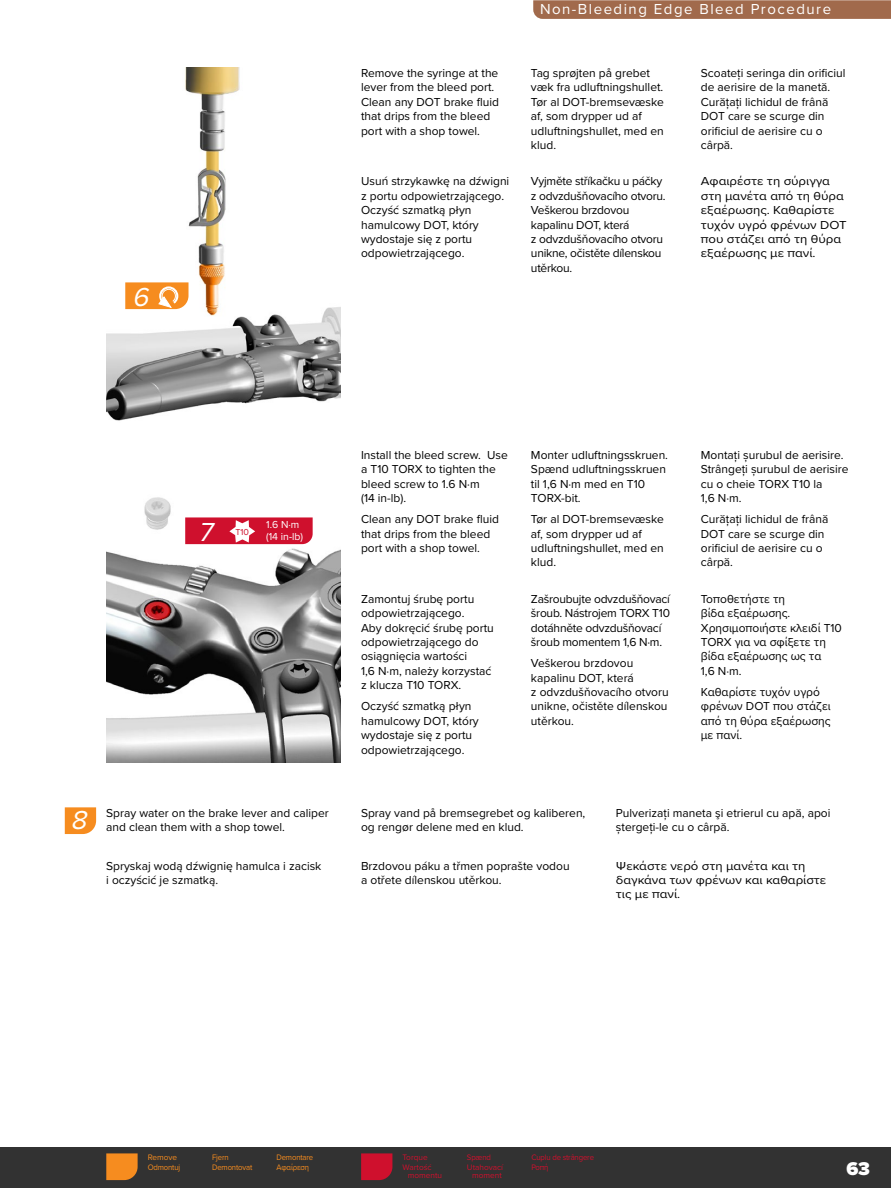
<style>
.page{position:relative;width:891px;height:1188px;background:#fff}
.page>*{position:absolute;margin:0;border:0;box-sizing:border-box;transform-origin:0 0}
.User_Manual_Number_Flag{font:italic 27px "Proxima Nova";color:#fff}
.t1{font:900 19.2px "Proxima Nova";color:#fff}
.t2{font:15px "Proxima Nova";letter-spacing:.1em;color:#fff}
.User_Manual_Text_-_Normal{font:12px/14.4px "Proxima Nova";color:#000}
.User_Manual_Text_-_Normal-2{font:12px/14.4px "Proxima Nova";letter-spacing:-.02em;color:#000}
.GreekBody{font:12px/14.4px "Proxima Nova";color:#000;scale:1.1 1}
.GreekBody-2{font:12px/14.4px "Proxima Nova";color:#000}
.User_Manual_Number_Flag_-_Torque{font:10.5px "Proxima Nova";color:#fff}
.t3{font:9px "Proxima Nova";color:#cf102d}
.t4{font:8.25px "Proxima Nova";letter-spacing:-.02em;color:#f68c1f;scale:.94 1}
.t5{font:8.25px/8.2px "Proxima Nova";color:#cf102d}
.t6{font:8.25px "Proxima Nova";letter-spacing:-.02em;color:#cf102d;scale:.94 1}
.t7{font:8.25px "Proxima Nova";color:#cf102d;scale:.94 1}
.t8{font:8.25px "Proxima Nova";letter-spacing:-.02em;color:#f68c1f}
</style>
<div class="page">
<div style="left:0;top:1148px;width:891px;height:40px;background:#323232"></div>
<svg style="left:533px;top:0;width:358px;height:19px;background:#a36d50"></svg>
<svg style="left:65px;top:807px;width:31px;height:27px"></svg>
<svg style="left:106px;top:1153px;width:32px;height:27px"></svg>
<svg style="left:361px;top:1153px;width:31px;height:27px"></svg>
<img style="left:106px;top:68px;width:235px;height:353px">
<svg style="left:125px;top:282px;width:64px;height:27px;background:#f79d40"></svg>
<img style="left:106px;top:497px;width:235px;height:265px">
<svg style="left:185px;top:517px;width:128px;height:27px;background:#d42c45"></svg>
<p class="User_Manual_Number_Flag" style="left:132px;top:277px;width:26px">6</p>
<p class="t2" style="left:540px;top:-3px;width:293px">Non-Bleeding Edge Bleed Procedure</p>
<p class="User_Manual_Text_-_Normal" style="left:361px;top:65px;width:139px">Remove the syringe at the lever from the bleed port.<br>Clean any DOT brake fluid that drips from the bleed port with a shop towel.</p>
<p class="User_Manual_Text_-_Normal" style="left:531px;top:65px;width:134px">Tag sprøjten på grebet væk fra udluftningshullet.<br>Tør al DOT-bremsevæske af, som drypper ud af udluftningshullet, med en klud.</p>
<p class="User_Manual_Text_-_Normal" style="left:701px;top:65px;width:146px">Scoateți seringa din orificiul de aerisire de la manetă.<br>Curățați lichidul de frână<br>DOT care se scurge din orificiul de aerisire cu o cârpă.</p>
<p class="User_Manual_Text_-_Normal" style="left:361px;top:174px;width:150px">Usuń strzykawkę na dźwigni z portu odpowietrzającego.<br>Oczyść szmatką płyn hamulcowy DOT, który wydostaje się z portu odpowietrzającego.</p>
<p class="User_Manual_Text_-_Normal-2" style="left:531px;top:174px;width:136px">Vyjměte stříkačku u páčky z odvzdušňovacího otvoru.<br>Veškerou brzdovou kapalinu DOT, která<br>z odvzdušňovacího otvoru unikne, očistěte dílenskou utěrkou.</p>
<p class="GreekBody" style="left:701px;top:174px;width:134px">Αφαιρέστε τη σύριγγα στη μανέτα από τη θύρα εξαέρωσης. Καθαρίστε τυχόν υγρό φρένων DOT που στάζει από τη θύρα εξαέρωσης με πανί.</p>
<p class="User_Manual_Number_Flag" style="left:198px;top:512px;width:23px">7</p>
<p class="t3" style="left:235px;top:525px;width:15px">T10</p>
<p class="User_Manual_Number_Flag_-_Torque" style="left:266px;top:517px;width:35px">1.6 N·m</p>
<p class="User_Manual_Number_Flag_-_Torque" style="left:266px;top:529px;width:39px">(14 in-lb)</p>
<p class="User_Manual_Text_-_Normal" style="left:361px;top:447px;width:148px">Install the bleed screw. Use a T10 TORX to tighten the bleed screw to 1.6 N·m<br>(14 in-lb).</p>
<p class="User_Manual_Text_-_Normal" style="left:361px;top:511px;width:139px">Clean any DOT brake fluid that drips from the bleed port with a shop towel.</p>
<p class="User_Manual_Text_-_Normal" style="left:361px;top:591px;width:134px">Zamontuj śrubę portu odpowietrzającego.<br>Aby dokręcić śrubę portu odpowietrzającego do osiągnięcia wartości<br>1,6 N·m, należy korzystać z klucza T10 TORX.</p>
<p class="User_Manual_Text_-_Normal" style="left:361px;top:699px;width:119px">Oczyść szmatką płyn hamulcowy DOT, który wydostaje się z portu odpowietrzającego.</p>
<p class="User_Manual_Text_-_Normal" style="left:531px;top:447px;width:139px">Monter udluftningsskruen.<br>Spænd udluftningsskruen til 1,6 N·m med en T10<br>TORX-bit.</p>
<p class="User_Manual_Text_-_Normal" style="left:531px;top:511px;width:134px">Tør al DOT-bremsevæske af, som drypper ud af udluftningshullet, med en klud.</p>
<p class="User_Manual_Text_-_Normal-2" style="left:531px;top:591px;width:141px">Zašroubujte odvzdušňovací šroub. Nástrojem TORX T10 dotáhněte odvzdušňovací šroub momentem 1,6 N·m.</p>
<p class="User_Manual_Text_-_Normal" style="left:531px;top:655px;width:139px">Veškerou brzdovou kapalinu DOT, která<br>z odvzdušňovacího otvoru unikne, očistěte dílenskou utěrkou.</p>
<p class="User_Manual_Text_-_Normal" style="left:701px;top:447px;width:149px">Montați șurubul de aerisire.<br>Strângeți șurubul de aerisire cu o cheie TORX T10 la<br>1,6 N·m.</p>
<p class="User_Manual_Text_-_Normal" style="left:701px;top:511px;width:129px">Curățați lichidul de frână<br>DOT care se scurge din orificiul de aerisire cu o cârpă.</p>
<p class="User_Manual_Text_-_Normal" style="left:701px;top:591px;width:143px">Τοποθετήστε τη<br>βίδα εξαέρωσης.<br>Χρησιμοποιήστε κλειδί T10<br>TORX για να σφίξετε τη βίδα εξαέρωσης ως τα<br>1,6 N·m.</p>
<p class="User_Manual_Text_-_Normal" style="left:701px;top:684px;width:131px">Καθαρίστε τυχόν υγρό φρένων DOT που στάζει από τη θύρα εξαέρωσης με πανί.</p>
<p class="User_Manual_Number_Flag" style="left:71px;top:800px;width:25px">8</p>
<p class="User_Manual_Text_-_Normal" style="left:106px;top:805px;width:224px">Spray water on the brake lever and caliper and clean them with a shop towel.</p>
<p class="User_Manual_Text_-_Normal" style="left:361px;top:805px;width:226px">Spray vand på bremsegrebet og kaliberen, og rengør delene med en klud.</p>
<p class="GreekBody-2" style="left:616px;top:805px;width:216px">Pulverizați maneta şi etrierul cu apă, apoi ștergeți-le cu o cârpă.</p>
<p class="User_Manual_Text_-_Normal" style="left:106px;top:858px;width:217px">Spryskaj wodą dźwignię hamulca i zacisk i oczyścić je szmatką.</p>
<p class="User_Manual_Text_-_Normal" style="left:361px;top:858px;width:210px">Brzdovou páku a třmen poprašte vodou a otřete dílenskou utěrkou.</p>
<p class="GreekBody" style="left:616px;top:858px;width:193px">Ψεκάστε νερό στη μανέτα και τη δαγκάνα των φρένων και καθαρίστε τις με πανί.</p>
<p class="t8" style="left:148px;top:1151px;width:31px">Remove</p>
<p class="t4" style="left:212px;top:1151px;width:19px">Fjern</p>
<p class="t4" style="left:277px;top:1151px;width:41px">Demontare</p>
<p class="t4" style="left:148px;top:1161px;width:36px">Odmontuj</p>
<p class="t4" style="left:212px;top:1161px;width:44px">Demontovat</p>
<p class="t4" style="left:277px;top:1161px;width:36px">Αφαίρεση</p>
<p class="t5" style="left:403px;top:1153px;width:27px">Torque</p>
<p class="t7" style="left:467px;top:1151px;width:27px">Spænd</p>
<p class="t6" style="left:531px;top:1151px;width:68px">Cuplu de strângere</p>
<p class="t5" style="left:408px;top:1162px;width:36px;text-indent:-5px">Wartość momentu</p>
<p class="t5" style="left:467px;top:1162px;width:38px;text-align:center">Utahovací moment</p>
<p class="t7" style="left:531px;top:1161px;width:20px">Ροπή</p>
<h2 class="t1" style="left:846px;top:1154px;width:25px">63</h2>
</div>
